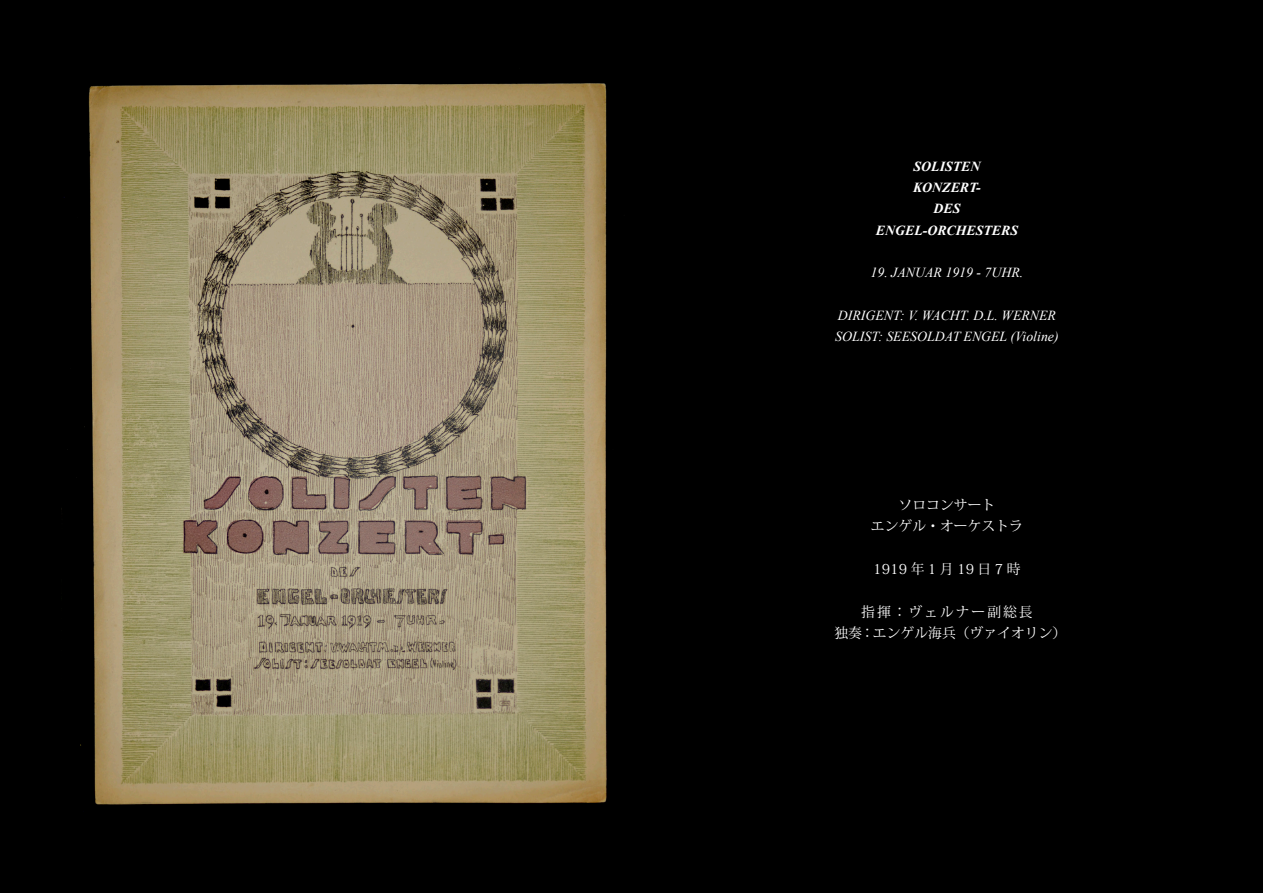
<style>
.page{position:relative;width:1263px;height:893px;background:#000}
.page>*{position:absolute;margin:0;border:0;box-sizing:border-box;transform-origin:0 0}
.t1{font:italic 13.8px "Times New Roman";color:#fff}
.t2{font:italic 700 13.8px "Times New Roman";color:#fff}
.t3{font:13.8px "Koz Min Pro";color:#fff}
.t4{font:13.8px "Koz Min Pro";letter-spacing:.25em;color:#fff}
.t5{font:13.8px "Koz Min Pro";letter-spacing:.14em;color:#fff}
</style>
<div class="page">
<img style="left:64px;top:83px;width:543px;height:722px">
<p class="t2" style="left:913px;top:157px;width:68px">SOLISTEN</p>
<p class="t2" style="left:913px;top:178px;width:69px">KONZERT-</p>
<p class="t2" style="left:933px;top:199px;width:28px">DES</p>
<p class="t2" style="left:876px;top:220px;width:144px">ENGEL-ORCHESTERS</p>
<p class="t1" style="left:870px;top:263px;width:154px">19. JANUAR 1919 - 7UHR.</p>
<p class="t1" style="left:838px;top:306px;width:220px">DIRIGENT: V. WACHT. D.L. WERNER</p>
<p class="t1" style="left:835px;top:327px;width:225px">SOLIST: SEESOLDAT ENGEL (Violine)</p>
<p class="t3" style="left:898px;top:495px;width:98px">ソロコンサート</p>
<p class="t3" style="left:871px;top:517px;width:154px">エンゲル・オーケストラ</p>
<p class="t4" style="left:873px;top:559px;width:149px">1919年1月19日7時</p>
<p class="t5" style="left:861px;top:602px;width:173px">指揮：ヴェルナー副総長</p>
<p class="t3" style="left:834px;top:623px;width:233px">独奏：エンゲル海兵（ヴァイオリン）</p>
</div>
